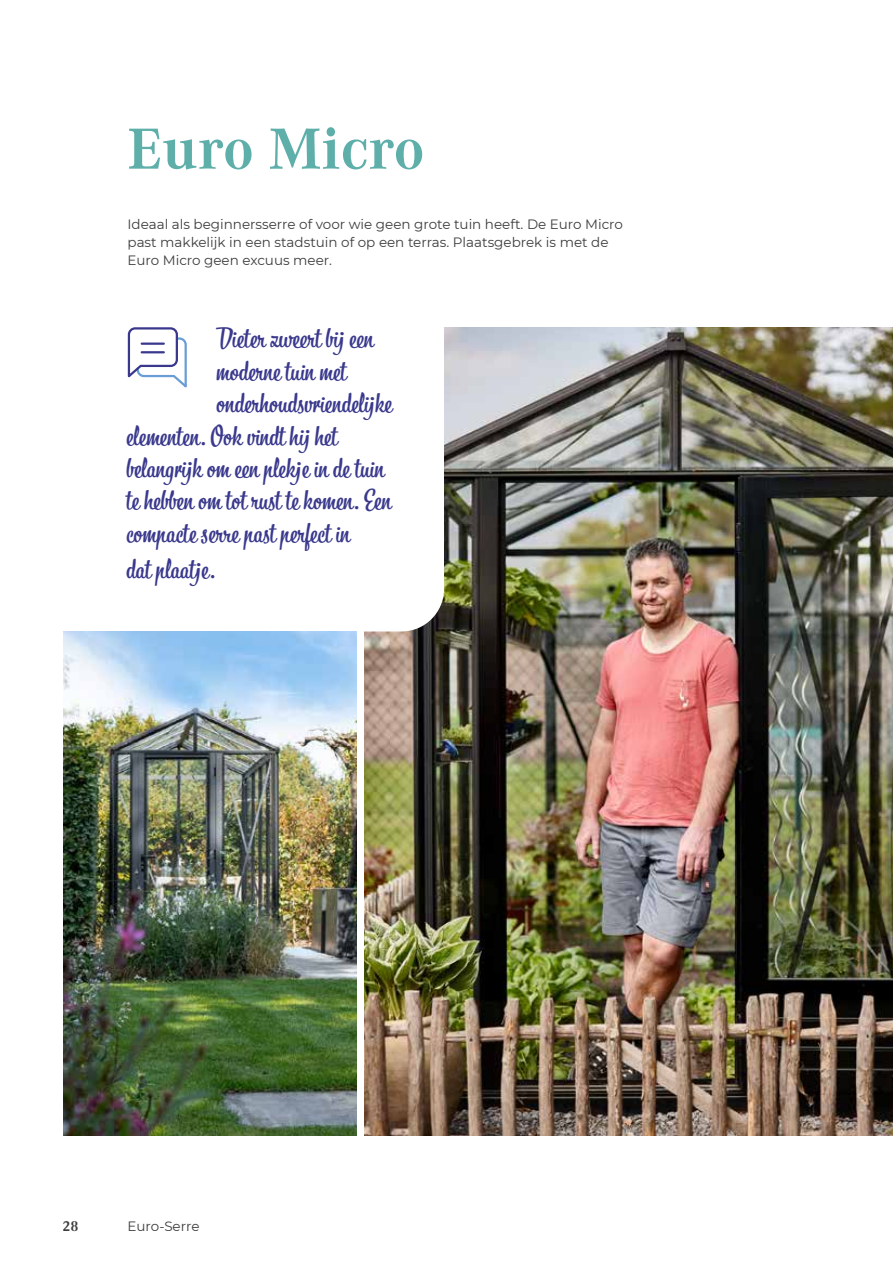
<style>
.page{position:relative;width:893px;height:1263px;background:#fff}
.page>*{position:absolute;margin:0;border:0;box-sizing:border-box;transform-origin:0 0}
.t1{font:700 60px "Corporate A";color:#5eafaa}
.t2{font:27px "Bistro Script";color:#3a398d}
.t3{font:700 15px "Corporate A";color:#3c3c3b}
.t4{font:13.5px/18px "Montserrat";color:#3c3c3b}
</style>
<div class="page">
<img style="left:365px;top:327px;width:528px;height:808px">
<svg style="left:365px;top:327px;width:79px;height:304px"></svg>
<img style="left:64px;top:631px;width:292px;height:504px">
<svg style="left:127px;top:327px;width:60px;height:61px"></svg>
<hr style="left:142px;top:342px;width:22px;height:3px;background:#3a388d">
<hr style="left:142px;top:351px;width:22px;height:2px;background:#3a388d">
<h1 class="t1" style="left:128px;top:109px;width:298px">Euro Micro</h1>
<p class="t4" style="left:128px;top:215px;width:497px">Ideaal als beginnersserre of voor wie geen grote tuin heeft. De Euro Micro past makkelijk in een stadstuin of op een terras. Plaatsgebrek is met de<br>Euro Micro geen excuus meer.</p>
<p class="t2" style="left:216px;top:321px;width:159px">Dieter zweert bij een</p>
<p class="t2" style="left:216px;top:354px;width:132px">moderne tuin met</p>
<p class="t2" style="left:216px;top:386px;width:177px">onderhoudsvriendelijke</p>
<p class="t2" style="left:126px;top:419px;width:213px">elementen. Ook vindt hij het</p>
<p class="t2" style="left:126px;top:451px;width:259px">belangrijk om een plekje in de tuin</p>
<p class="t2" style="left:126px;top:483px;width:266px">te hebben om tot rust te komen. Een</p>
<p class="t2" style="left:126px;top:516px;width:225px">compacte serre past perfect in</p>
<p class="t2" style="left:126px;top:552px;width:90px">dat plaatje.</p>
<p class="t3" style="left:62px;top:1216px;width:18px">28</p>
<p class="t4" style="left:128px;top:1216px;width:73px">Euro-Serre</p>
</div>
